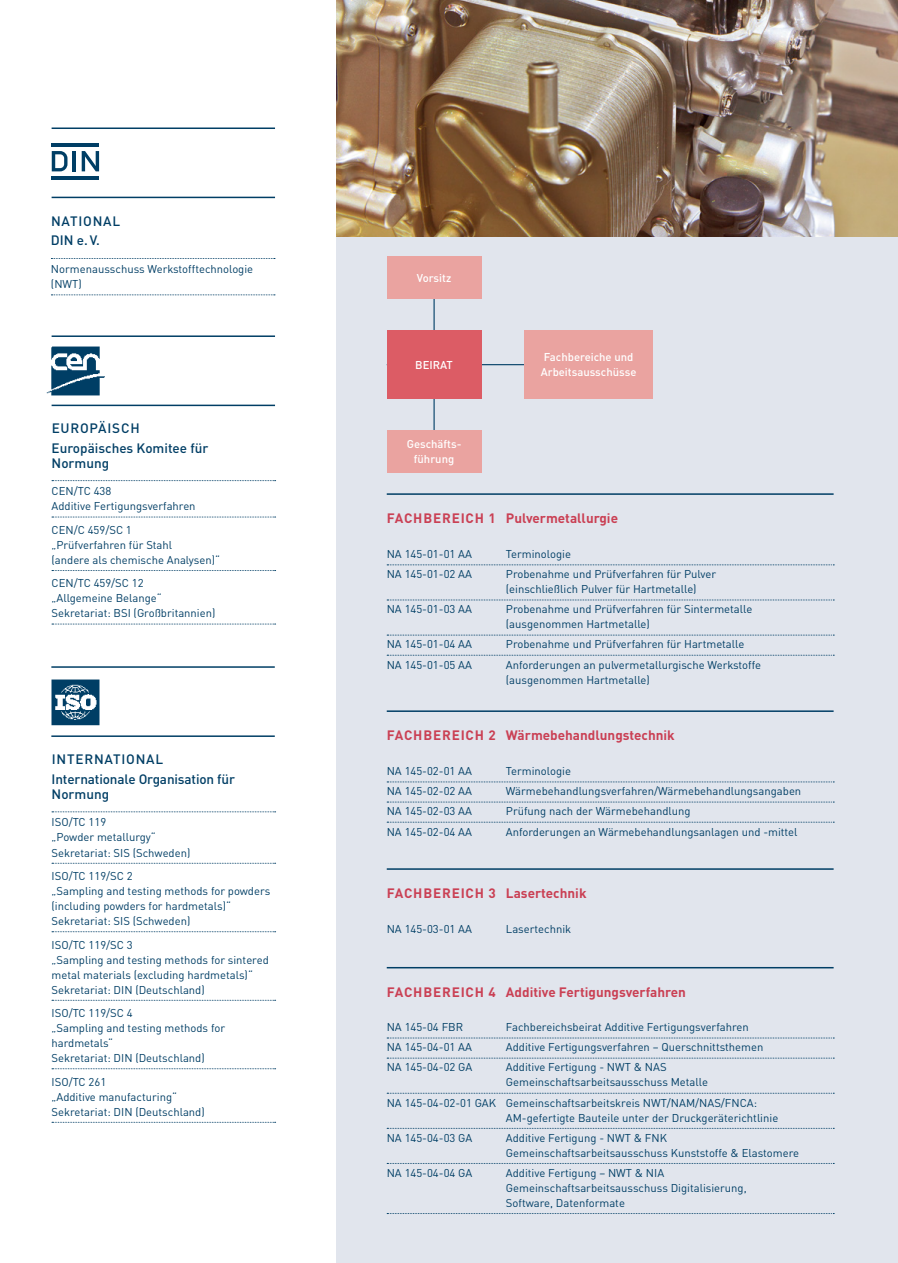
<style>
.page{position:relative;width:898px;height:1263px;background:#fff}
.page>*{position:absolute;margin:0;border:0;box-sizing:border-box;transform-origin:0 0}
.NA_Body_9pt{font:700 13.5px "DINOT";color:#ca4054}
.NA_Body_9pt-2{font:500 13.5px/15px "DINOT";color:#003e65}
.NA_Body_9pt-3{font:500 13.5px "DINOT";letter-spacing:.06em;color:#003e65}
.Tab_NAs{font:500 13.5px "DINOT";color:#003e65}
.NA_Liste{font:11.25px/15px "DINOT";color:#003e65}
.Tab_NAs-2{font:11.25px/15px "DINOT";color:#003e65}
.t1{font:500 11.25px/15px "DINOT";color:#fff;text-align:center}
.NA_Body_9pt-4{font:11.25px "DINOT";color:#003e65}
</style>
<div class="page">
<div style="left:336px;top:0;width:561px;height:1263px;background:#e1e5ed"></div>
<img style="left:336px;top:0;width:561px;height:237px">
<hr style="left:433px;top:278px;width:1px;height:153px;background:#003e65">
<div style="left:386px;top:257px;width:95px;height:42px;background:#eaa3a0"></div>
<div style="left:386px;top:430px;width:95px;height:43px;background:#eaa3a0"></div>
<hr style="left:386px;top:364px;width:228px;height:1px;background:#003e65">
<div style="left:524px;top:330px;width:128px;height:69px;background:#eaa3a0"></div>
<div style="left:386px;top:330px;width:95px;height:69px;background:#dc5c65"></div>
<svg style="left:387px;top:564px;width:446px;height:1px"></svg>
<svg style="left:387px;top:600px;width:445px;height:1px"></svg>
<svg style="left:387px;top:635px;width:446px;height:1px"></svg>
<svg style="left:387px;top:655px;width:446px;height:1px"></svg>
<hr style="left:386px;top:710px;width:447px;height:2px;background:#003e65">
<hr style="left:386px;top:493px;width:447px;height:2px;background:#003e65">
<svg style="left:387px;top:781px;width:446px;height:1px"></svg>
<svg style="left:387px;top:802px;width:446px;height:1px"></svg>
<svg style="left:387px;top:822px;width:446px;height:1px"></svg>
<svg style="left:387px;top:1038px;width:445px;height:1px"></svg>
<svg style="left:387px;top:1058px;width:446px;height:1px"></svg>
<svg style="left:387px;top:1093px;width:446px;height:1px"></svg>
<svg style="left:387px;top:1128px;width:446px;height:1px"></svg>
<svg style="left:387px;top:1163px;width:446px;height:1px"></svg>
<svg style="left:387px;top:1213px;width:446px;height:1px"></svg>
<hr style="left:386px;top:967px;width:447px;height:1px;background:#003e65">
<hr style="left:386px;top:868px;width:447px;height:2px;background:#003e65">
<svg style="left:51px;top:258px;width:224px;height:1px"></svg>
<svg style="left:51px;top:294px;width:224px;height:1px"></svg>
<hr style="left:52px;top:197px;width:223px;height:1px;background:#003e65">
<svg style="left:52px;top:151px;width:15px;height:20px"></svg>
<hr style="left:52px;top:143px;width:47px;height:3px;background:#003e65">
<hr style="left:72px;top:151px;width:4px;height:20px;background:#003e65">
<svg style="left:82px;top:151px;width:17px;height:20px"></svg>
<hr style="left:52px;top:176px;width:47px;height:4px;background:#003e65">
<hr style="left:52px;top:127px;width:223px;height:2px;background:#003e65">
<img style="left:46px;top:346px;width:59px;height:50px">
<hr style="left:52px;top:405px;width:223px;height:1px;background:#003e65">
<hr style="left:52px;top:335px;width:223px;height:2px;background:#003e65">
<svg style="left:52px;top:480px;width:223px;height:1px"></svg>
<svg style="left:52px;top:517px;width:223px;height:1px"></svg>
<svg style="left:52px;top:570px;width:223px;height:1px"></svg>
<svg style="left:52px;top:624px;width:223px;height:1px"></svg>
<img style="left:51px;top:679px;width:49px;height:46px">
<hr style="left:51px;top:735px;width:224px;height:2px;background:#003e65">
<hr style="left:51px;top:666px;width:224px;height:2px;background:#003e65">
<svg style="left:52px;top:811px;width:223px;height:1px"></svg>
<svg style="left:52px;top:863px;width:223px;height:1px"></svg>
<svg style="left:52px;top:931px;width:223px;height:1px"></svg>
<svg style="left:52px;top:1000px;width:223px;height:1px"></svg>
<svg style="left:52px;top:1068px;width:223px;height:1px"></svg>
<svg style="left:52px;top:1122px;width:223px;height:1px"></svg>
<p class="NA_Body_9pt-3" style="left:51px;top:213px;width:71px">NATIONAL</p>
<p class="Tab_NAs" style="left:51px;top:232px;width:50px">DIN e.V.</p>
<p class="Tab_NAs-2" style="left:51px;top:261px;width:204px">Normenausschuss Werkstofftechnologie (NWT)</p>
<p class="NA_Body_9pt-3" style="left:52px;top:420px;width:89px">EUROPÄISCH</p>
<p class="NA_Body_9pt-2" style="left:52px;top:440px;width:158px">Europäisches Komitee für<br>Normung</p>
<p class="Tab_NAs-2" style="left:52px;top:483px;width:145px">CEN/TC 438<br>Additive Fertigungsverfahren</p>
<p class="Tab_NAs-2" style="left:52px;top:522px;width:170px">CEN/C 459/SC 1<br>„Prüfverfahren für Stahl<br>(andere als chemische Analysen)“</p>
<p class="Tab_NAs-2" style="left:52px;top:575px;width:165px">CEN/TC 459/SC 12<br>„Allgemeine Belange“<br>Sekretariat: BSI (Großbritannien)</p>
<p class="NA_Body_9pt-3" style="left:52px;top:751px;width:113px">INTERNATIONAL</p>
<p class="NA_Body_9pt-2" style="left:52px;top:771px;width:185px">Internationale Organisation für<br>Normung</p>
<p class="Tab_NAs-2" style="left:52px;top:815px;width:140px">ISO/TC 119<br>„Powder metallurgy“<br>Sekretariat: SIS (Schweden)</p>
<p class="Tab_NAs-2" style="left:52px;top:868px;width:220px">ISO/TC 119/SC 2<br>„Sampling and testing methods for powders (including powders for hardmetals)“<br>Sekretariat: SIS (Schweden)</p>
<p class="Tab_NAs-2" style="left:52px;top:937px;width:219px">ISO/TC 119/SC 3<br>„Sampling and testing methods for sintered metal materials (excluding hardmetals)“ Sekretariat: DIN (Deutschland)</p>
<p class="Tab_NAs-2" style="left:52px;top:1005px;width:175px">ISO/TC 119/SC 4<br>„Sampling and testing methods for hardmetals“<br>Sekretariat: DIN (Deutschland)</p>
<p class="Tab_NAs-2" style="left:52px;top:1074px;width:155px">ISO/TC 261<br>„Additive manufacturing“<br>Sekretariat: DIN (Deutschland)</p>
<p class="t1" style="left:416px;top:270px;width:36px">Vorsitz</p>
<p class="t1" style="left:415px;top:357px;width:39px">BEIRAT</p>
<p class="t1" style="left:406px;top:436px;width:56px">Geschäfts&shy;führung</p>
<p class="t1" style="left:540px;top:350px;width:97px;text-align:left">Fachbereiche und<br>Arbeitsausschüsse</p>
<p class="NA_Body_9pt" style="left:386px;top:510px;width:233px">FACHBEREICH 1 Pulvermetallurgie</p>
<p class="NA_Liste" style="left:386px;top:546px;width:87px">NA 145-01-01 AA</p>
<p class="NA_Liste" style="left:505px;top:546px;width:67px">Terminologie</p>
<p class="NA_Liste" style="left:386px;top:566px;width:87px">NA 145-01-02 AA</p>
<p class="NA_Liste" style="left:505px;top:566px;width:211px">Probenahme und Prüfverfahren für Pulver (einschließlich Pulver für Hartmetalle)</p>
<p class="NA_Liste" style="left:386px;top:602px;width:87px">NA 145-01-03 AA</p>
<p class="NA_Liste" style="left:505px;top:602px;width:248px">Probenahme und Prüfverfahren für Sintermetalle (ausgenommen Hartmetalle)</p>
<p class="NA_Liste" style="left:386px;top:637px;width:87px">NA 145-01-04 AA</p>
<p class="NA_Liste" style="left:505px;top:637px;width:240px">Probenahme und Prüfverfahren für Hartmetalle</p>
<p class="NA_Liste" style="left:386px;top:657px;width:87px">NA 145-01-05 AA</p>
<p class="NA_Liste" style="left:505px;top:657px;width:256px">Anforderungen an pulvermetallurgische Werkstoffe (ausgenommen Hartmetalle)</p>
<p class="NA_Body_9pt" style="left:386px;top:727px;width:289px">FACHBEREICH 2 Wärmebehandlungstechnik</p>
<p class="NA_Liste" style="left:386px;top:763px;width:87px">NA 145-02-01 AA</p>
<p class="NA_Liste" style="left:505px;top:763px;width:67px">Terminologie</p>
<p class="NA_Liste" style="left:386px;top:783px;width:87px">NA 145-02-02 AA</p>
<p class="NA_Liste" style="left:505px;top:783px;width:297px">Wärmebehandlungsverfahren/Wärmebehandlungsangaben</p>
<p class="NA_Liste" style="left:386px;top:804px;width:87px">NA 145-02-03 AA</p>
<p class="NA_Liste" style="left:505px;top:804px;width:186px">Prüfung nach der Wärmebehandlung</p>
<p class="NA_Liste" style="left:386px;top:824px;width:87px">NA 145-02-04 AA</p>
<p class="NA_Liste" style="left:505px;top:824px;width:293px">Anforderungen an Wärmebehandlungsanlagen und -mittel</p>
<p class="NA_Body_9pt" style="left:386px;top:885px;width:201px">FACHBEREICH 3 Lasertechnik</p>
<p class="NA_Body_9pt-4" style="left:386px;top:921px;width:87px">NA 145-03-01 AA</p>
<p class="NA_Body_9pt-4" style="left:505px;top:921px;width:67px">Lasertechnik</p>
<p class="NA_Body_9pt" style="left:386px;top:983px;width:300px">FACHBEREICH 4 Additive Fertigungsverfahren</p>
<p class="NA_Liste" style="left:386px;top:1019px;width:78px">NA 145-04 FBR</p>
<p class="NA_Liste" style="left:505px;top:1019px;width:244px">Fachbereichsbeirat Additive Fertigungsverfahren</p>
<p class="NA_Liste" style="left:386px;top:1039px;width:87px">NA 145-04-01 AA</p>
<p class="NA_Liste" style="left:505px;top:1039px;width:259px">Additive Fertigungsverfahren – Querschnittsthemen</p>
<p class="NA_Liste" style="left:386px;top:1060px;width:87px">NA 145-04-02 GA</p>
<p class="NA_Liste" style="left:505px;top:1060px;width:203px">Additive Fertigung - NWT &amp; NAS<br>Gemeinschaftsarbeitsausschuss Metalle</p>
<p class="NA_Liste" style="left:505px;top:1095px;width:274px;text-indent:-119px">NA 145-04-02-01 GAK Gemeinschaftsarbeitskreis NWT/NAM/NAS/FNCA:<br>AM-gefertigte Bauteile unter der Druckgeräterichtlinie</p>
<p class="NA_Liste" style="left:386px;top:1130px;width:87px">NA 145-04-03 GA</p>
<p class="NA_Liste" style="left:505px;top:1130px;width:294px">Additive Fertigung - NWT &amp; FNK<br>Gemeinschaftsarbeitsausschuss Kunststoffe &amp; Elastomere</p>
<p class="NA_Liste" style="left:386px;top:1165px;width:87px">NA 145-04-04 GA</p>
<p class="NA_Liste" style="left:505px;top:1165px;width:242px">Additive Fertigung – NWT &amp; NIA<br>Gemeinschaftsarbeitsausschuss Digitalisierung,<br>Software, Datenformate</p>
</div>
